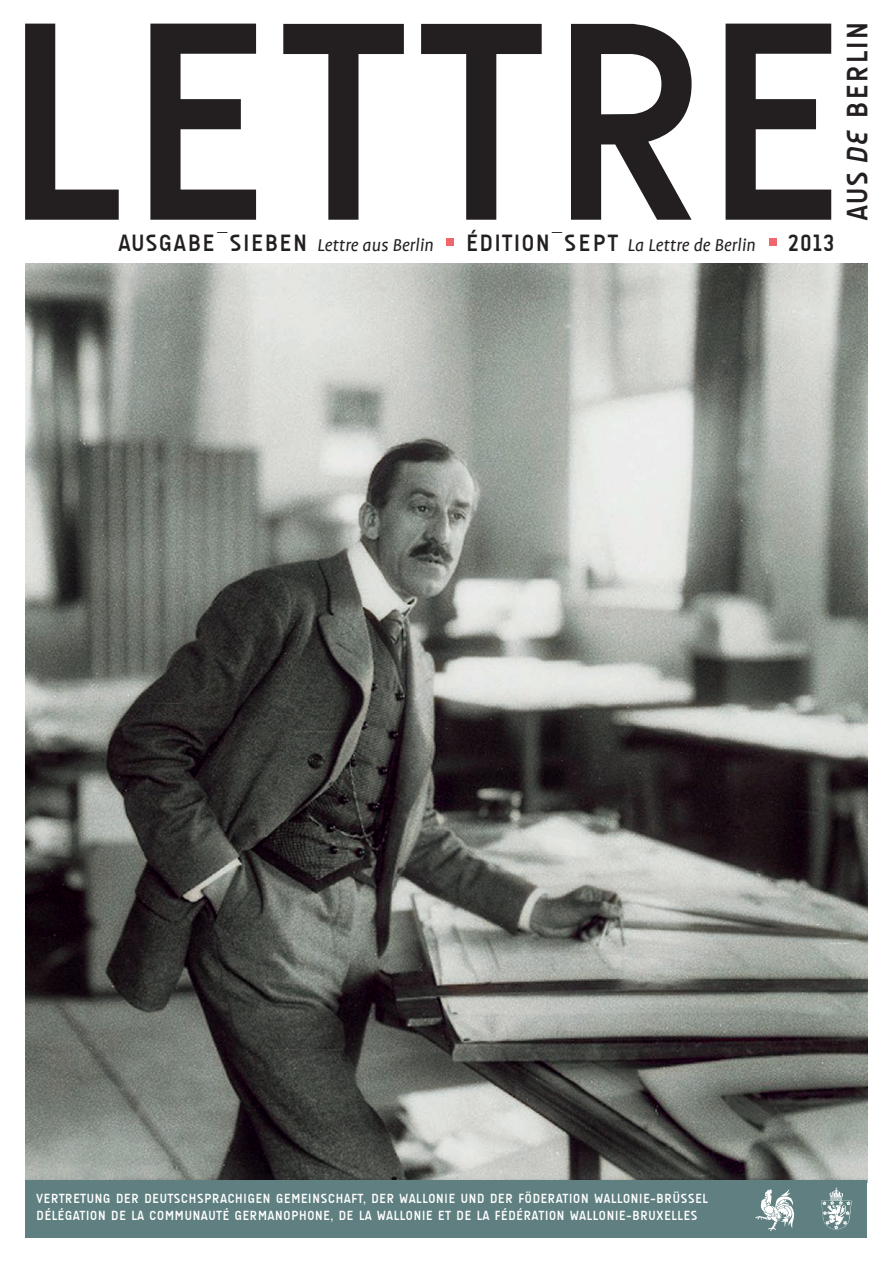
<style>
.page{position:relative;width:893px;height:1263px;background:#fff}
.page>*{position:absolute;margin:0;border:0;box-sizing:border-box;transform-origin:0 0}
.t1{font:700 30px "A Udimat";letter-spacing:.08em;color:#231f20}
.t2{font:700 24px "A Udimat";letter-spacing:.08em;color:#231f20}
.t3{font:italic 19.5px "Profile";color:#231f20}
.t4{font:18px "A Udimat";color:#231f20}
.t5{font:700 13.5px/17.2px "A Udimat";letter-spacing:.06em;color:#fff}
.s1{font-family:"A Udimat";font-weight:700;font-style:normal;font-size:24px}
.s2{font-style:italic}
</style>
<div class="page">
<img style="left:25px;top:264px;width:842px;height:916px">
<div style="left:25px;top:1180px;width:842px;height:57px;background:#5f7f80"></div>
<svg style="left:821px;top:1187px;width:31px;height:43px"></svg>
<div style="left:769px;top:238px;width:7px;height:8px;background:#f1666a"></div>
<svg style="left:25px;top:24px;width:806px;height:196px"></svg>
<div style="left:446px;top:238px;width:8px;height:8px;background:#f1666a"></div>
<svg style="left:755px;top:1189px;width:39px;height:42px"></svg>
<h3 class="t3" style="left:230px;top:235px;width:206px"><span class="s1">SIEB EN</span> Lettre aus Berlin</h3>
<h2 class="t2" style="left:467px;top:229px;width:85px">ÉDITION</h2>
<h3 class="t4" style="left:552px;top:216px;width:12px">_</h3>
<h3 class="t4" style="left:217px;top:216px;width:12px">_</h3>
<h2 class="t2" style="left:119px;top:229px;width:97px">AUSGABE</h2>
<h3 class="t3" style="left:564px;top:235px;width:193px"><span class="s1">SEPT</span> La Lettre de Berlin</h3>
<h2 class="t2" style="left:788px;top:229px;width:48px">2013</h2>
<h1 class="t1" style="left:840px;top:220px;width:199px;rotate:-90deg">AUS <span class="s2">de</span> BERLIN</h1>
<p class="t5" style="left:37px;top:1190px;width:673px">VERTRETUNG DER DEUTSCHSPRACHIGEN GEMEINSCHAFT, DER WALLONIE UND DER FÖDERATION WALLONIE-BRÜSSEL<br>DÉLÉGATION DE LA COMMUNAUTÉ GERMANOPHONE, DE LA WALLONIE ET DE LA FÉDÉRATION WALLONIE-BRUXELLES</p>
</div>
